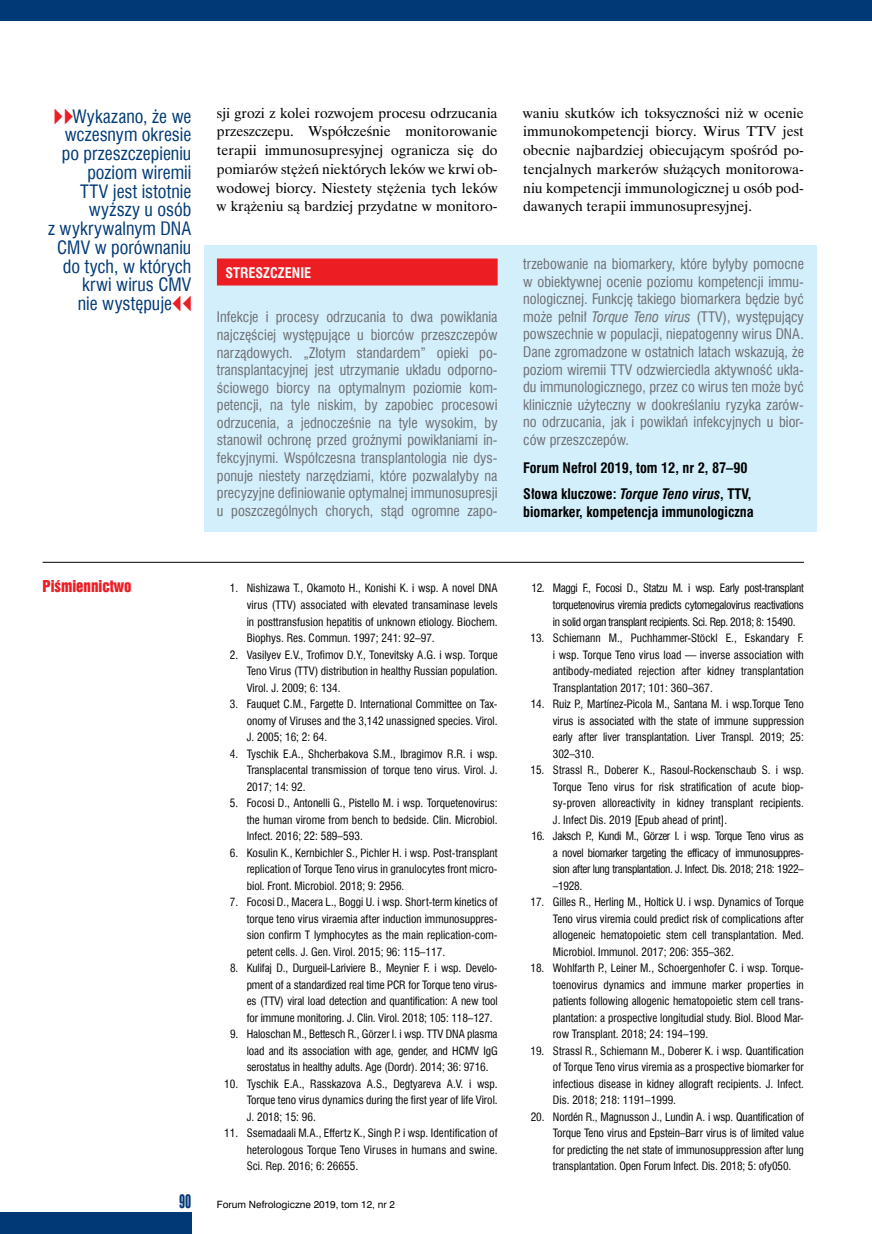
<style>
.page{position:relative;width:872px;height:1234px;background:#fff}
.page>*{position:absolute;margin:0;border:0;box-sizing:border-box;transform-origin:0 0}
.notka_lewa{font:18px/18.8px "Swis 721 Cn EU";color:#003976;text-align:right}
.t1{font:18px "Swis 924 EU";color:#003976}
._50_Piśmiennictwo{font:15px "Swis 921 EU";color:#ed1d24}
._16_Streszczenie_pol{font:14.25px/17.5px "Swis 721 Cn EU";color:#6d6e71;text-align:justify}
._30_Tekst{font:14.25px/18.8px "Time Ibis EE";color:#000;text-align:justify}
._16_Słowa_kluczowe{font:700 14.25px/17.5px "Swis 721 Cn EU";color:#000}
._15_Key_words{font:700 14.25px "Swis 721 Cn EU";color:#000}
._16_Streszczenie_pol-2{font:700 14.25px "Swis 721 Cn EU";color:#fff}
.t2{font:11.25px/16.5px "Swis 721 Cn EU";color:#000;text-align:justify}
.t3{font:9.3px "Swis 721 PL";color:#000}
.s1{font-family:"Newspaper Pi";color:#ed1d24}
.s2{font-style:italic}
</style>
<div class="page">
<div style="left:0;top:0;width:872px;height:21px;background:#003976"></div>
<div style="left:0;top:1212px;width:191px;height:21px;background:#003976"></div>
<div style="left:204px;top:246px;width:612px;height:285px;background:#d4effc"></div>
<div style="left:217px;top:258px;width:280px;height:27px;background:#ed1d24"></div>
<hr style="left:43px;top:562px;width:761px;height:1px;background:#000">
<p class="notka_lewa" style="left:48px;top:107px;width:145px"><span class="s1">VV</span>Wykazano, że we wczesnym okresie po przeszczepieniu poziom wiremii<br>TTV jest istotnie wyższy u osób<br>z wykrywalnym DNA<br>CMV w porównaniu do tych, w których krwi wirus CMV<br>nie występuje<span class="s1">CC</span></p>
<p class="_50_Piśmiennictwo" style="left:43px;top:576px;width:90px">Piśmiennictwo</p>
<p class="_30_Tekst" style="left:217px;top:103px;width:282px">sji grozi z kolei rozwojem procesu odrzucania przeszczepu. Współcześnie monitorowanie terapii immunosupresyjnej ogranicza się do pomiarów stężeń niektórych leków we krwi ob&shy;wodowej biorcy. Niestety stężenia tych leków w krążeniu są bardziej przydatne w monitoro-</p>
<p class="_30_Tekst" style="left:523px;top:103px;width:282px">waniu skutków ich toksyczności niż w ocenie immunokompetencji biorcy. Wirus TTV jest obecnie najbardziej obiecującym spośród po&shy;tencjalnych markerów służących monitorowa&shy;niu kompetencji immunologicznej u osób pod&shy;dawanych terapii immunosupresyjnej.</p>
<p class="_16_Streszczenie_pol-2" style="left:225px;top:264px;width:87px">STRESZCZENIE</p>
<p class="_16_Streszczenie_pol" style="left:217px;top:308px;width:282px">Infekcje i procesy odrzucania to dwa powikłania najczęściej występujące u biorców przeszczepów narządowych. „Złotym standardem” opieki po&shy;transplantacyjnej jest utrzymanie układu odporno&shy;ściowego biorcy na optymalnym poziomie kom&shy;petencji, na tyle niskim, by zapobiec procesowi odrzucenia, a jednocześnie na tyle wysokim, by stanowił ochronę przed groźnymi powikłaniami in&shy;fekcyjnymi. Współczesna transplantologia nie dys&shy;ponuje niestety narzędziami, które pozwalałyby na precyzyjne definiowanie optymalnej immunosupresji u poszczególnych chorych, stąd ogromne zapo-</p>
<p class="_16_Streszczenie_pol" style="left:523px;top:255px;width:282px">trzebowanie na biomarkery, które byłyby pomocne w obiektywnej ocenie poziomu kompetencji immu&shy;nologicznej. Funkcję takiego biomarkera będzie być może pełnił <span class="s2">Torque Teno virus</span> (TTV), występujący powszechnie w populacji, niepatogenny wirus DNA.<br>Dane zgromadzone w ostatnich latach wskazują, że poziom wiremii TTV odzwierciedla aktywność ukła&shy;du immunologicznego, przez co wirus ten może być klinicznie użyteczny w dookreślaniu ryzyka zarów&shy;no odrzucania, jak i powikłań infekcyjnych u bior&shy;ców przeszczepów.</p>
<p class="_15_Key_words" style="left:523px;top:459px;width:226px">Forum Nefrol 2019, tom 12, nr 2, 87–90</p>
<p class="_16_Słowa_kluczowe" style="left:523px;top:485px;width:232px">Słowa kluczowe: <span class="s2">Torque Teno virus</span>, TTV, biomarker, kompetencja immunologiczna</p>
<p class="t2" style="left:247px;top:580px;width:252px;text-indent:-17px">1. Nishizawa T., Okamoto H., Konishi K. i wsp. A novel DNA virus (TTV) associated with elevated transaminase levels in posttransfusion hepatitis of unknown etiology. Biochem.<br>Biophys. Res. Commun. 1997; 241: 92–97.</p>
<p class="t2" style="left:247px;top:646px;width:252px;text-indent:-17px">2. Vasilyev E.V., Trofimov D.Y., Tonevitsky A.G. i wsp. Torque Teno Virus (TTV) distribution in healthy Russian population.<br>Virol. J. 2009; 6: 134.</p>
<p class="t2" style="left:247px;top:695px;width:252px;text-indent:-17px">3. Fauquet C.M., Fargette D. International Committee on Tax&shy;onomy of Viruses and the 3,142 unassigned species. Virol.<br>J. 2005; 16; 2: 64.</p>
<p class="t2" style="left:247px;top:745px;width:252px;text-indent:-17px">4. Tyschik E.A., Shcherbakova S.M., Ibragimov R.R. i wsp.<br>Transplacental transmission of torque teno virus. Virol. J.<br>2017; 14: 92.</p>
<p class="t2" style="left:247px;top:794px;width:252px;text-indent:-17px">5. Focosi D., Antonelli G., Pistello M. i wsp. Torquetenovirus: the human virome from bench to bedside. Clin. Microbiol.<br>Infect. 2016; 22: 589–593.</p>
<p class="t2" style="left:247px;top:844px;width:252px;text-indent:-17px">6. Kosulin K., Kernbichler S., Pichler H. i wsp. Post-transplant replication of Torque Teno virus in granulocytes front micro&shy;biol. Front. Microbiol. 2018; 9: 2956.</p>
<p class="t2" style="left:247px;top:893px;width:252px;text-indent:-17px">7. Focosi D., Macera L., Boggi U. i wsp. Short-term kinetics of torque teno virus viraemia after induction immunosuppres&shy;sion confirm T lymphocytes as the main replication-com&shy;petent cells. J. Gen. Virol. 2015; 96: 115–117.</p>
<p class="t2" style="left:247px;top:959px;width:252px;text-indent:-17px">8. Kulifaj D., Durgueil-Lariviere B., Meynier F. i wsp. Develo&shy;pment of a standardized real time PCR for Torque teno virus&shy;es (TTV) viral load detection and quantification: A new tool for immune monitoring. J. Clin. Virol. 2018; 105: 118–127.</p>
<p class="t2" style="left:247px;top:1025px;width:252px;text-indent:-17px">9. Haloschan M., Bettesch R., Görzer I. i wsp. TTV DNA plasma load and its association with age, gender, and HCMV IgG serostatus in healthy adults. Age (Dordr). 2014; 36: 9716.</p>
<p class="t2" style="left:247px;top:1075px;width:252px;text-indent:-23px">10. Tyschik E.A., Rasskazova A.S., Degtyareva A.V. i wsp.<br>Torque teno virus dynamics during the first year of life Virol.<br>J. 2018; 15: 96.</p>
<p class="t2" style="left:247px;top:1124px;width:252px;text-indent:-23px">11. Ssemadaali M.A., Effertz K., Singh P. i wsp. Identification of heterologous Torque Teno Viruses in humans and swine.<br>Sci. Rep. 2016; 6: 26655.</p>
<p class="t2" style="left:553px;top:580px;width:252px;text-indent:-22px">12. Maggi F., Focosi D., Statzu M. i wsp. Early post-transplant torquetenovirus viremia predicts cytomegalovirus reactivations in solid organ transplant recipients. Sci. Rep. 2018; 8: 15490.</p>
<p class="t2" style="left:553px;top:629px;width:252px;text-indent:-23px">13. Schiemann M., Puchhammer-Stöckl E., Eskandary F. i wsp. Torque Teno virus load — inverse association with antibody-mediated rejection after kidney transplantation Transplantation 2017; 101: 360–367.</p>
<p class="t2" style="left:553px;top:695px;width:252px;text-indent:-22px">14. Ruiz P., Martínez-Picola M., Santana M. i wsp.Torque Teno virus is associated with the state of immune suppression early after liver transplantation. Liver Transpl. 2019; 25:<br>302–310.</p>
<p class="t2" style="left:553px;top:761px;width:252px;text-indent:-23px">15. Strassl R., Doberer K., Rasoul-Rockenschaub S. i wsp.<br>Torque Teno virus for risk stratification of acute biop&shy;sy-proven alloreactivity in kidney transplant recipients.<br>J. Infect Dis. 2019 [Epub ahead of print].</p>
<p class="t2" style="left:553px;top:827px;width:252px;text-indent:-22px">16. Jaksch P., Kundi M., Görzer I. i wsp. Torque Teno virus as a novel biomarker targeting the efficacy of immunosuppres&shy;sion after lung transplantation. J. Infect. Dis. 2018; 218: 1922– –1928.</p>
<p class="t2" style="left:553px;top:893px;width:252px;text-indent:-23px">17. Gilles R., Herling M., Holtick U. i wsp. Dynamics of Torque Teno virus viremia could predict risk of complications after allogeneic hematopoietic stem cell transplantation. Med.<br>Microbiol. Immunol. 2017; 206: 355–362.</p>
<p class="t2" style="left:553px;top:959px;width:252px;text-indent:-23px">18. Wohlfarth P., Leiner M., Schoergenhofer C. i wsp. Torque&shy;toenovirus dynamics and immune marker properties in patients following allogenic hematopoietic stem cell trans&shy;plantation: a prospective longitudial study. Biol. Blood Mar&shy;row Transplant. 2018; 24: 194–199.</p>
<p class="t2" style="left:553px;top:1042px;width:252px;text-indent:-23px">19. Strassl R., Schiemann M., Doberer K. i wsp. Quantification of Torque Teno virus viremia as a prospective biomarker for infectious disease in kidney allograft recipients. J. Infect.<br>Dis. 2018; 218: 1191–1999.</p>
<p class="t2" style="left:553px;top:1108px;width:252px;text-indent:-22px">20. Nordén R., Magnusson J., Lundin A. i wsp. Quantification of Torque Teno virus and Epstein–Barr virus is of limited value for predicting the net state of immunosuppression after lung transplantation. Open Forum Infect. Dis. 2018; 5: ofy050.</p>
<h1 class="t1" style="left:179px;top:1189px;width:14px">90</h1>
<p class="t3" style="left:217px;top:1198px;width:180px">Forum Nefrologiczne 2019, tom 12, nr 2</p>
</div>
